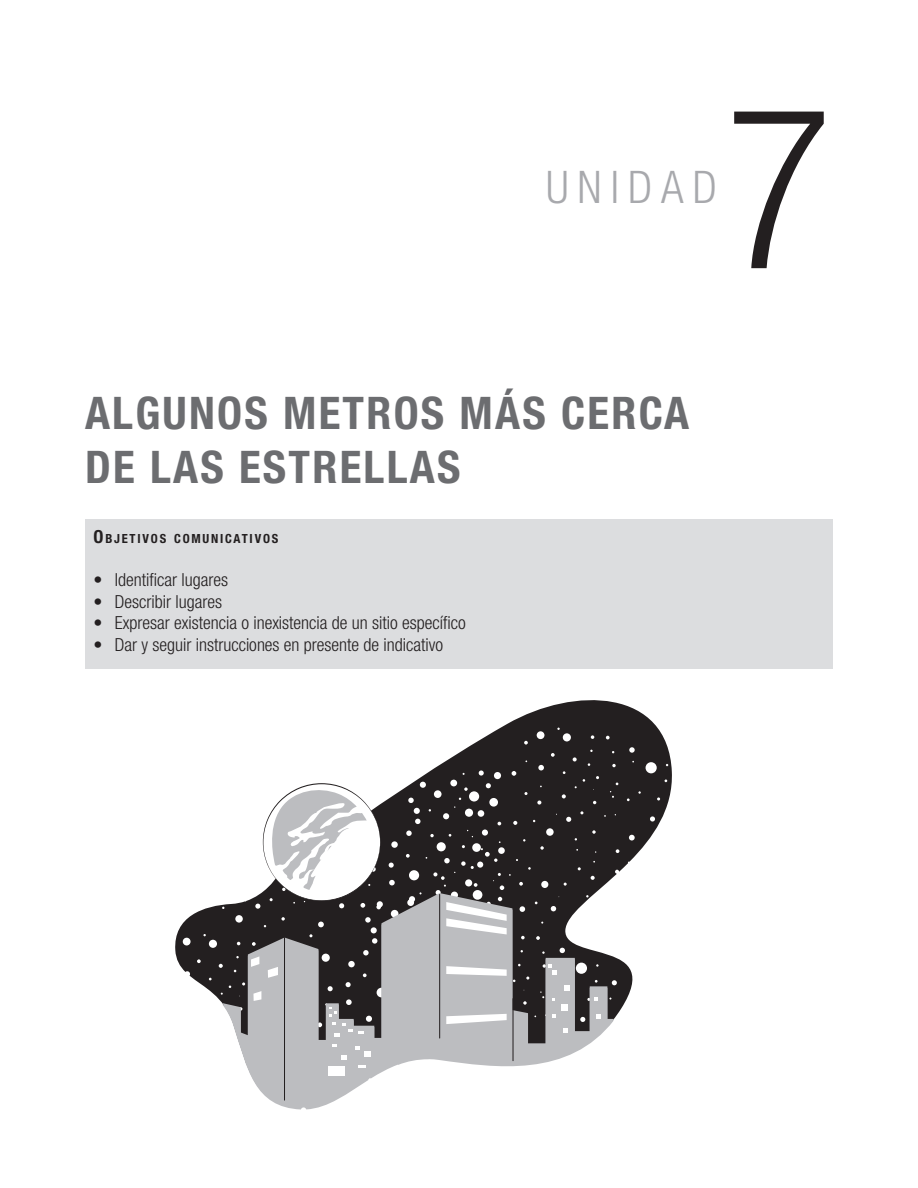
<style>
.page{position:relative;width:918px;height:1188px;background:#fff}
.page>*{position:absolute;margin:0;border:0;box-sizing:border-box;transform-origin:0 0}
.t1{font:300 condensed 225px "Helvetica Neue LT Std";color:#231f20}
.t2{font:700 condensed 45px/54px "Helvetica Neue LT Std";letter-spacing:.05em;color:#6c6d70}
.t3{font:300 condensed 45px "Helvetica Neue LT Std";letter-spacing:.2em;color:#a8a9ad}
.t4{font:300 condensed 18px "Helvetica Neue LT Std";color:#231f20}
.t5{font:700 condensed 12.6px "Helvetica Neue LT Std";letter-spacing:.145em;color:#231f20}
.s1{font-size:18px}
</style>
<div class="page">
<div style="left:85px;top:519px;width:748px;height:150px;background:#dcdddf"></div>
<svg style="left:175px;top:700px;width:497px;height:319px"></svg>
<svg style="left:222px;top:894px;width:392px;height:215px;fill:#bcbdc0"></svg>
<svg style="left:329px;top:1007px;width:8px;height:9px"></svg>
<svg style="left:333px;top:1022px;width:20px;height:15px"></svg>
<svg style="left:359px;top:1031px;width:5px;height:3px"></svg>
<svg style="left:355px;top:1046px;width:4px;height:4px"></svg>
<svg style="left:332px;top:1044px;width:5px;height:3px"></svg>
<svg style="left:341px;top:1055px;width:5px;height:4px"></svg>
<div style="left:364px;top:1051px;width:7px;height:6px;background:#fff"></div>
<svg style="left:358px;top:1065px;width:7px;height:3px"></svg>
<div style="left:329px;top:1066px;width:16px;height:10px;background:#fff"></div>
<svg style="left:251px;top:956px;width:8px;height:11px"></svg>
<svg style="left:268px;top:967px;width:10px;height:11px"></svg>
<svg style="left:253px;top:991px;width:8px;height:10px"></svg>
<svg style="left:446px;top:902px;width:61px;height:32px"></svg>
<svg style="left:446px;top:966px;width:61px;height:10px"></svg>
<svg style="left:446px;top:1014px;width:61px;height:10px"></svg>
<svg style="left:549px;top:964px;width:8px;height:10px"></svg>
<svg style="left:564px;top:985px;width:5px;height:6px"></svg>
<svg style="left:561px;top:1005px;width:6px;height:6px"></svg>
<svg style="left:564px;top:1028px;width:4px;height:4px"></svg>
<svg style="left:594px;top:997px;width:4px;height:4px"></svg>
<svg style="left:596px;top:1014px;width:5px;height:4px"></svg>
<hr style="left:284px;top:938px;width:1px;height:162px;background:#231f20">
<hr style="left:439px;top:894px;width:1px;height:144px;background:#231f20">
<hr style="left:513px;top:999px;width:1px;height:62px;background:#231f20">
<h2 class="t3" style="left:546px;top:162px;width:172px">UNIDAD</h2>
<h1 class="t1" style="left:725px;top:60px;width:110px">7</h1>
<h2 class="t2" style="left:85px;top:385px;width:606px">ALGUNOS METROS MÁS CERCA<br>DE LAS ESTRELLAS</h2>
<p class="t5" style="left:94px;top:531px;width:186px"><span class="s1">O</span>BJETIVOS COMUNICATIVOS</p>
<p class="t4" style="left:94px;top:570px;width:136px">• Identificar lugares</p>
<p class="t4" style="left:94px;top:591px;width:130px">• Describir lugares</p>
<p class="t4" style="left:94px;top:613px;width:374px">• Expresar existencia o inexistencia de un sitio específico</p>
<p class="t4" style="left:94px;top:634px;width:351px">• Dar y seguir instrucciones en presente de indicativo</p>
</div>
